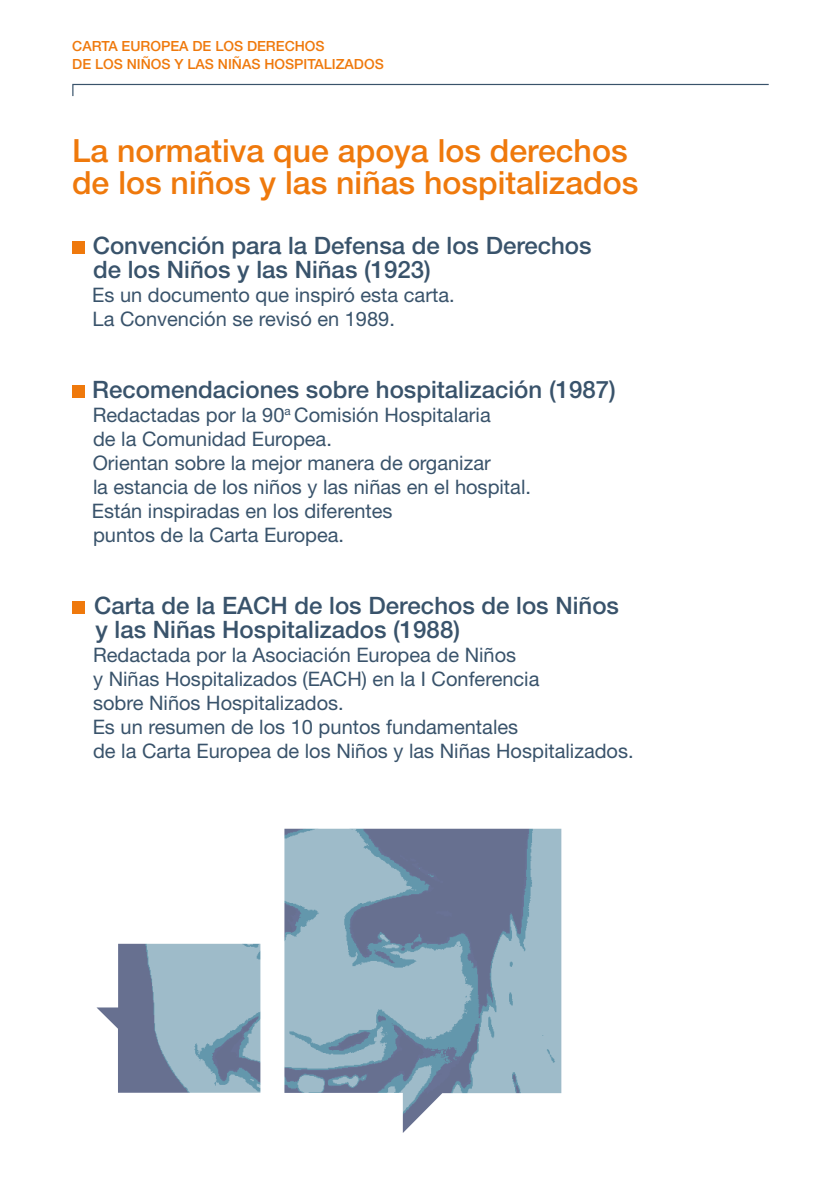
<style>
.page{position:relative;width:840px;height:1191px;background:#fff}
.page>*{position:absolute;margin:0;border:0;box-sizing:border-box;transform-origin:0 0}
.t1{font:500 32px/32px "Helvetica Neue";color:#ef790c}
.t2{font:500 24px/24px "Helvetica Neue";color:#39536b}
.t3{font:20px/24px "Helvetica Neue";color:#39536b}
.t4{font:500 14px/18px "Helvetica Neue";color:#ef790c}
</style>
<div class="page">
<svg style="left:72px;top:83px;width:697px;height:14px"></svg>
<div style="left:72px;top:241px;width:13px;height:13px;background:#ef790c"></div>
<div style="left:72px;top:385px;width:13px;height:13px;background:#ef790c"></div>
<div style="left:72px;top:601px;width:13px;height:13px;background:#ef790c"></div>
<img style="left:96px;top:828px;width:465px;height:305px">
<p class="t4" style="left:72px;top:37px;width:313px">CARTA EUROPEA DE LOS DERECHOS<br>DE LOS NIÑOS Y LAS NIÑAS HOSPITALIZADOS</p>
<h1 class="t1" style="left:72px;top:134px;width:567px">La normativa que apoya los derechos de los niños y las niñas hospitalizados</h1>
<p class="t2" style="left:93px;top:233px;width:500px">Convención para la Defensa de los Derechos de los Niños y las Niñas (1923)</p>
<p class="t3" style="left:92px;top:282px;width:363px">Es un documento que inspiró esta carta.<br>La Convención se revisó en 1989.</p>
<p class="t2" style="left:92px;top:377px;width:524px">Recomendaciones sobre hospitalización (1987)</p>
<p class="t3" style="left:92px;top:402px;width:440px">Redactadas por la 90<sup>a</sup> Comisión Hospitalaria<br>de la Comunidad Europea.<br>Orientan sobre la mejor manera de organizar<br>la estancia de los niños y las niñas en el hospital.<br>Están inspiradas en los diferentes<br>puntos de la Carta Europea.</p>
<p class="t2" style="left:94px;top:593px;width:526px">Carta de la EACH de los Derechos de los Niños y las Niñas Hospitalizados (1988)</p>
<p class="t3" style="left:93px;top:642px;width:542px">Redactada por la Asociación Europea de Niños<br>y Niñas Hospitalizados (EACH) en la I Conferencia<br>sobre Niños Hospitalizados.<br>Es un resumen de los 10 puntos fundamentales<br>de la Carta Europea de los Niños y las Niñas Hospitalizados.</p>
</div>
